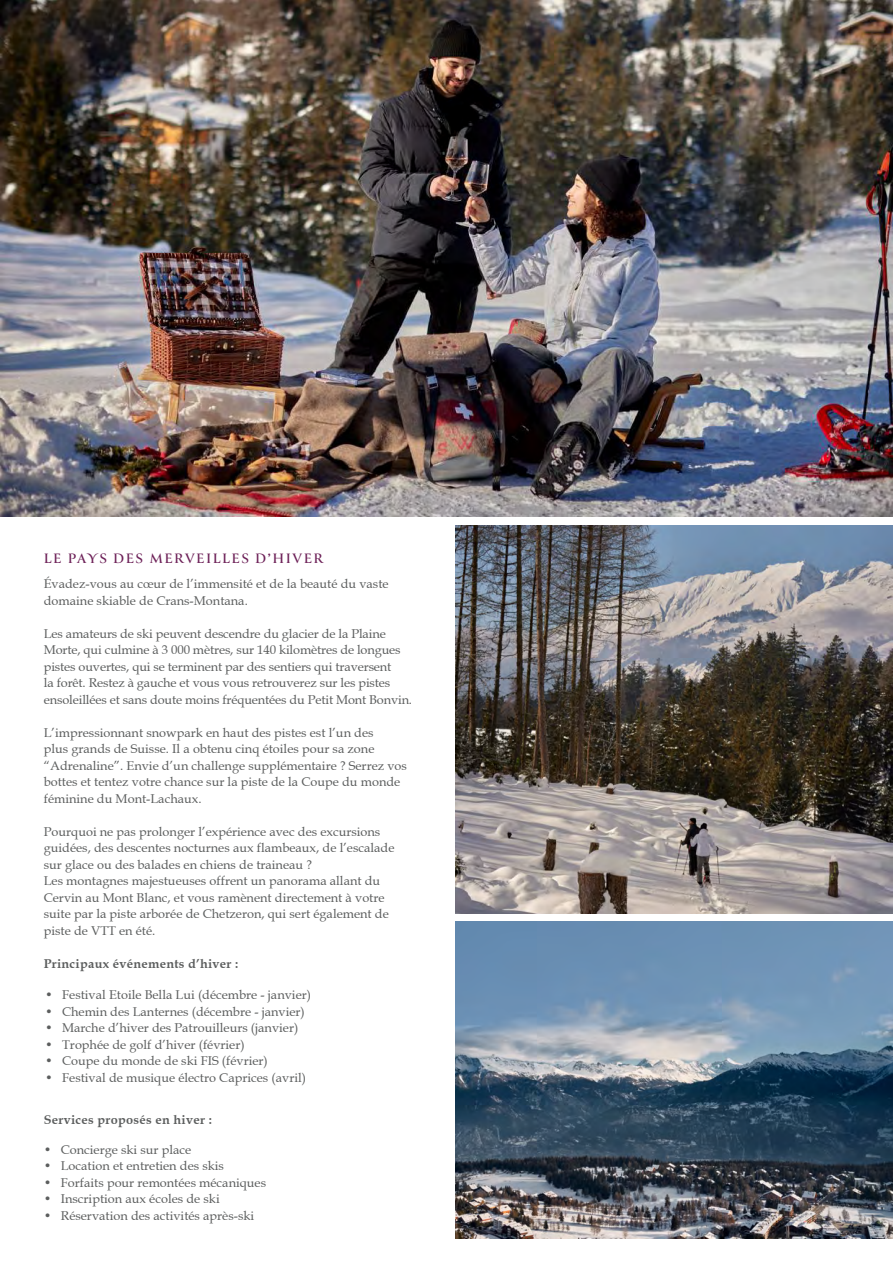
<style>
.page{position:relative;width:893px;height:1263px;background:#fff}
.page>*{position:absolute;margin:0;border:0;box-sizing:border-box;transform-origin:0 0}
.t1{font:700 15px "Canto";letter-spacing:.1em;color:#6d2158}
.t2{font:12.75px/16.5px "Book Antiqua";color:#5c5e5e}
.t3{font:700 12.75px "Book Antiqua";letter-spacing:.02em;color:#5c5e5e}
</style>
<div class="page">
<img style="left:1px;top:0;width:892px;height:517px">
<img style="left:456px;top:526px;width:436px;height:387px">
<img style="left:455px;top:921px;width:437px;height:317px">
<p class="t1" style="left:44px;top:549px;width:281px">LE PAYS DES MERVEILLES D’HIVER</p>
<p class="t2" style="left:44px;top:576px;width:346px">Évadez-vous au cœur de l’immensité et de la beauté du vaste domaine skiable de Crans-Montana.</p>
<p class="t2" style="left:44px;top:625px;width:370px">Les amateurs de ski peuvent descendre du glacier de la Plaine Morte, qui culmine à 3 000 mètres, sur 140 kilomètres de longues pistes ouvertes, qui se terminent par des sentiers qui traversent<br>la forêt. Restez à gauche et vous vous retrouverez sur les pistes ensoleillées et sans doute moins fréquentées du Petit Mont Bonvin.</p>
<p class="t2" style="left:44px;top:724px;width:365px">L’impressionnant snowpark en haut des pistes est l’un des<br>plus grands de Suisse. Il a obtenu cinq étoiles pour sa zone “Adrenaline”. Envie d’un challenge supplémentaire ? Serrez vos bottes et tentez votre chance sur la piste de la Coupe du monde féminine du Mont-Lachaux.</p>
<p class="t2" style="left:44px;top:823px;width:352px">Pourquoi ne pas prolonger l’expérience avec des excursions guidées, des descentes nocturnes aux flambeaux, de l’escalade sur glace ou des balades en chiens de traineau ?<br>Les montagnes majestueuses offrent un panorama allant du Cervin au Mont Blanc, et vous ramènent directement à votre suite par la piste arborée de Chetzeron, qui sert également de piste de VTT en été.</p>
<p class="t3" style="left:44px;top:956px;width:196px">Principaux événements d’hiver :</p>
<p class="t2" style="left:45px;top:986px;width:267px">• Festival Etoile Bella Lui (décembre - janvier)</p>
<p class="t2" style="left:45px;top:1003px;width:261px">• Chemin des Lanternes (décembre - janvier)</p>
<p class="t2" style="left:45px;top:1019px;width:255px">• Marche d’hiver des Patrouilleurs (janvier)</p>
<p class="t2" style="left:45px;top:1036px;width:201px">• Trophée de golf d’hiver (février)</p>
<p class="t2" style="left:45px;top:1052px;width:224px">• Coupe du monde de ski FIS (février)</p>
<p class="t2" style="left:45px;top:1069px;width:262px">• Festival de musique électro Caprices (avril)</p>
<p class="t3" style="left:44px;top:1112px;width:170px">Services proposés en hiver :</p>
<p class="t2" style="left:44px;top:1141px;width:149px">• Concierge ski sur place</p>
<p class="t2" style="left:44px;top:1158px;width:182px">• Location et entretien des skis</p>
<p class="t2" style="left:44px;top:1174px;width:224px">• Forfaits pour remontées mécaniques</p>
<p class="t2" style="left:44px;top:1191px;width:177px">• Inscription aux écoles de ski</p>
<p class="t2" style="left:44px;top:1207px;width:212px">• Réservation des activités après-ski</p>
</div>
